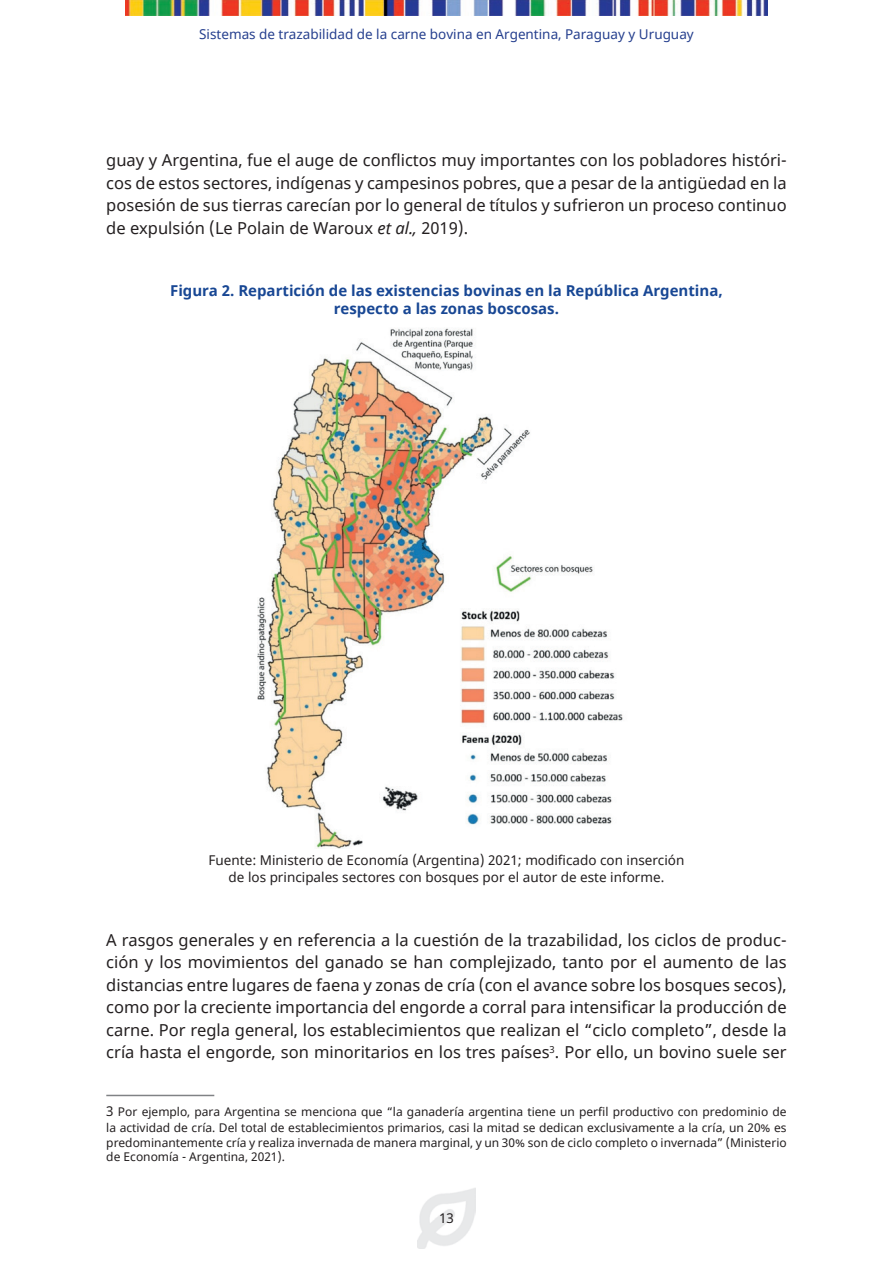
<style>
.page{position:relative;width:893px;height:1263px;background:#fff}
.page>*{position:absolute;margin:0;border:0;box-sizing:border-box;transform-origin:0 0}
.t1{font:16.5px/22.5px "Noto Sans";color:#231f20;text-align:justify}
.t2{font:700 15px/18px "Noto Sans";color:#184794;text-align:center}
.t3{font:13.5px/16.2px "Noto Sans";color:#231f20;text-align:center}
.t4{font:13.5px "Noto Sans";color:#253f8e}
.t5{font:12px/16.2px "Noto Sans";color:#231f20}
.s1{font-style:italic}
.s2{font-size:13.5px}
</style>
<div class="page">
<img style="left:125px;top:0;width:643px;height:15px">
<img style="left:417px;top:1188px;width:59px;height:61px">
<hr style="left:106px;top:1095px;width:108px;height:1px;background:#808285">
<img style="left:257px;top:328px;width:366px;height:520px">
<p class="t4" style="left:199px;top:25px;width:496px">Sistemas de trazabilidad de la carne bovina en Argentina, Paraguay y Uruguay</p>
<p class="t1" style="left:106px;top:150px;width:682px">guay y Argentina, fue el auge de conflictos muy importantes con los pobladores históri&shy;cos de estos sectores, indígenas y campesinos pobres, que a pesar de la antigüedad en la posesión de sus tierras carecían por lo general de títulos y sufrieron un proceso continuo de expulsión (Le Polain de Waroux <span class="s1">et al.,</span> 2019).</p>
<p class="t2" style="left:170px;top:282px;width:554px">Figura 2. Repartición de las existencias bovinas en la República Argentina, respecto a las zonas boscosas.</p>
<p class="t3" style="left:209px;top:853px;width:477px">Fuente: Ministerio de Economía (Argentina) 2021; modificado con inserción de los principales sectores con bosques por el autor de este informe.</p>
<p class="t1" style="left:106px;top:929px;width:682px">A rasgos generales y en referencia a la cuestión de la trazabilidad, los ciclos de produc&shy;ción y los movimientos del ganado se han complejizado, tanto por el aumento de las distancias entre lugares de faena y zonas de cría (con el avance sobre los bosques secos), como por la creciente importancia del engorde a corral para intensificar la producción de carne. Por regla general, los establecimientos que realizan el “ciclo completo”, desde la cría hasta el engorde, son minoritarios en los tres países<sup>3</sup>. Por ello, un bovino suele ser</p>
<p class="t5" style="left:106px;top:1104px;width:682px"><span class="s2">3</span> Por ejemplo, para Argentina se menciona que “la ganadería argentina tiene un perfil productivo con predominio de la actividad de cría. Del total de establecimientos primarios, casi la mitad se dedican exclusivamente a la cría, un 20% es</p>
<p class="t5" style="left:106px;top:1136px;width:682px;line-height:14.4px">predominantemente cría y realiza invernada de manera marginal, y un 30% son de ciclo completo o invernada” (Ministerio de Economía - Argentina, 2021).</p>
<p class="t3" style="left:439px;top:1210px;width:16px">13</p>
</div>
